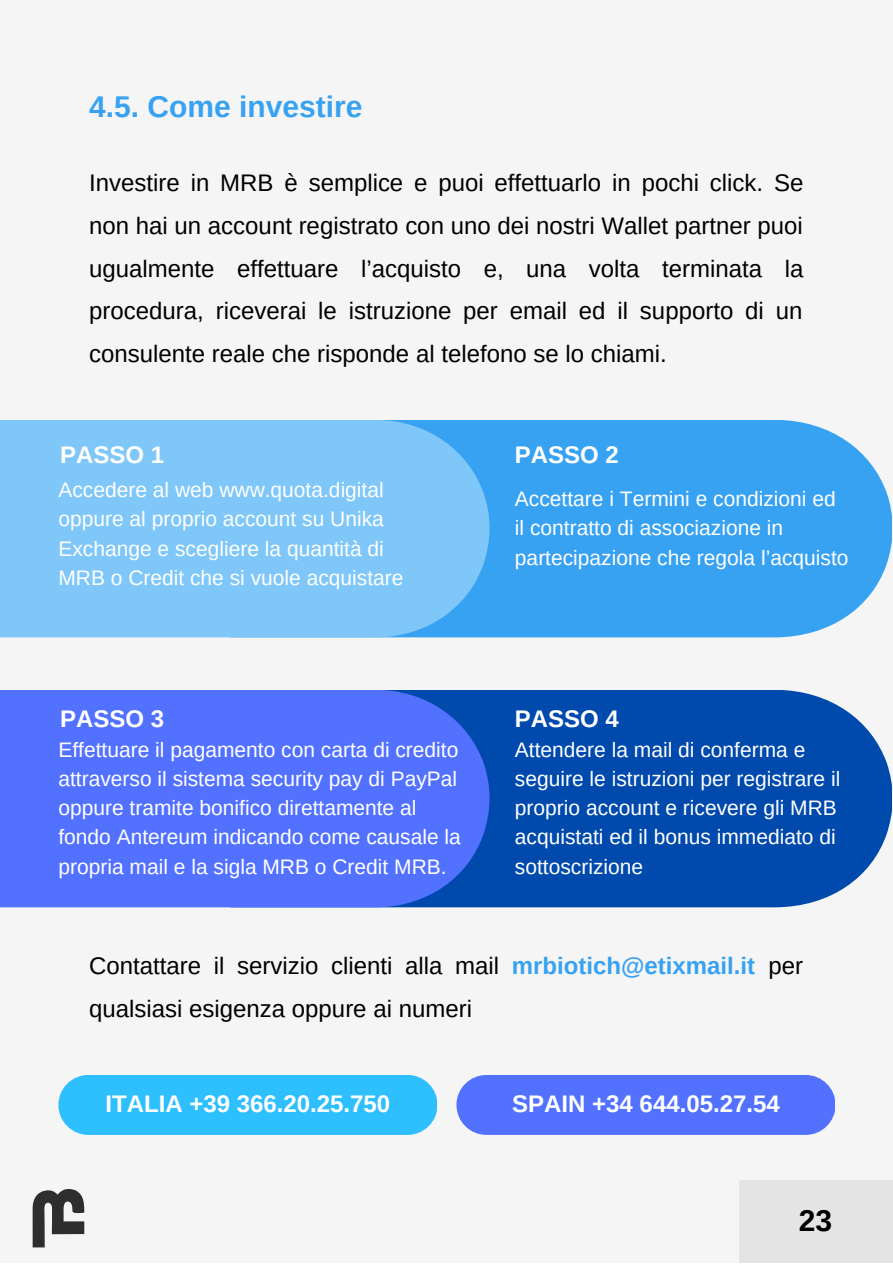
<style>
.page{position:relative;width:893px;height:1264px;background:#fff}
.page>*{position:absolute;margin:0;border:0;box-sizing:border-box;transform-origin:0 0}
.t1{font:700 30px "Arimo";color:#38a2f2}
.t2{font:700 30px "Arimo";color:#000}
.t3{font:24px/42.8px "Arimo";color:#000;text-align:justify}
.t4{font:700 24px "Arimo";color:#fff}
.t5{font:21px/29.2px "Arimo";color:#fff}
.s1{font-weight:700;color:#38a2f2}
</style>
<div class="page">
<div style="left:0;top:0;width:892px;height:1262px;background:#f5f5f5"></div>
<svg style="left:33px;top:1189px;width:51px;height:58px"></svg>
<div style="left:739px;top:1180px;width:153px;height:82px;background:#e4e4e5"></div>
<div style="left:489px;top:420px;width:402px;height:217px;background:#38a2f2"></div>
<div style="left:0;top:420px;width:489px;height:217px;background:#7ec7f8"></div>
<div style="left:489px;top:690px;width:402px;height:217px;background:#004aad"></div>
<div style="left:0;top:690px;width:489px;height:217px;background:#5271ff"></div>
<div style="left:58px;top:1074px;width:379px;height:60px;background:#2ebfff;border-radius:30px"></div>
<div style="left:456px;top:1074px;width:378px;height:60px;background:#5271ff;border-radius:30px"></div>
<h1 class="t1" style="left:89px;top:89px;width:275px">4.5. Come investire</h1>
<p class="t3" style="left:89px;top:161px;width:715px">Investire in MRB è semplice e puoi effettuarlo in pochi click. Se non hai un account registrato con uno dei nostri Wallet partner puoi ugualmente effettuare l’acquisto e, una volta terminata la procedura, riceverai le istruzione per email ed il supporto di un consulente reale che risponde al telefono se lo chiami.</p>
<p class="t4" style="left:60px;top:441px;width:105px">PASSO 1</p>
<p class="t4" style="left:515px;top:441px;width:105px">PASSO 2</p>
<p class="t5" style="left:58px;top:475px;width:347px">Accedere al web www.quota.digital oppure al proprio account su Unika Exchange e scegliere la quantità di MRB o Credit che si vuole acquistare</p>
<p class="t5" style="left:515px;top:484px;width:335px">Accettare i Termini e condizioni ed il contratto di associazione in partecipazione che regola l’acquisto</p>
<p class="t4" style="left:60px;top:705px;width:105px">PASSO 3</p>
<p class="t4" style="left:515px;top:705px;width:105px">PASSO 4</p>
<p class="t5" style="left:58px;top:734px;width:404px">Effettuare il pagamento con carta di credito attraverso il sistema security pay di PayPal oppure tramite bonifico direttamente al fondo Antereum indicando come causale la propria mail e la sigla MRB o Credit MRB.</p>
<p class="t5" style="left:515px;top:734px;width:327px">Attendere la mail di conferma e seguire le istruzioni per registrare il proprio account e ricevere gli MRB acquistati ed il bonus immediato di sottoscrizione</p>
<p class="t3" style="left:89px;top:944px;width:715px">Contattare il servizio clienti alla mail <span class="s1">mrbiotich@etixmail.it</span> per qualsiasi esigenza oppure ai numeri</p>
<p class="t4" style="left:106px;top:1090px;width:286px">ITALIA +39 366.20.25.750</p>
<p class="t4" style="left:512px;top:1090px;width:269px">SPAIN +34 644.05.27.54</p>
<h1 class="t2" style="left:798px;top:1203px;width:35px">23</h1>
</div>
